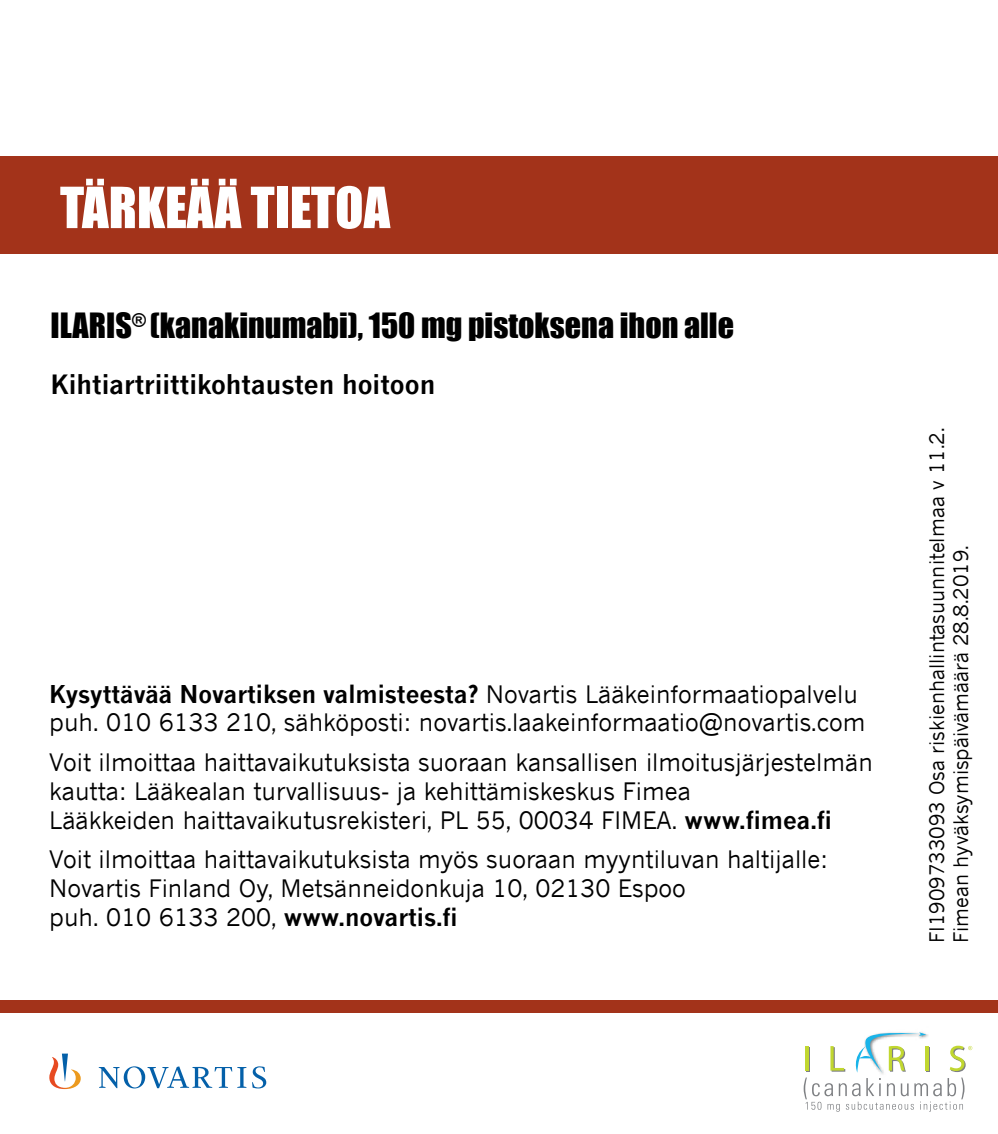
<style>
.page{position:relative;width:998px;height:1134px;background:#fff}
.page>*{position:absolute;margin:0;border:0;box-sizing:border-box;transform-origin:0 0}
.t1{font:52.4px "Impact";color:#fff}
.t2{font:32px "Impact";color:#000}
.t3{font:700 26px "News Gothic";color:#000}
.t4{font:24px/28.8px "News Gothic";color:#000}
.t5{font:20px/24px "News Gothic";color:#000}
.s1{font-weight:700}
</style>
<div class="page">
<div style="left:0;top:156px;width:998px;height:97px;background:#a3331a"></div>
<div style="left:0;top:1001px;width:998px;height:12px;background:#a3331a"></div>
<svg style="left:49px;top:1053px;width:217px;height:36px"></svg>
<svg style="left:803px;top:1032px;width:169px;height:80px"></svg>
<h1 class="t1" style="left:60px;top:167px;width:332px">TÄRKEÄÄ TIETOA</h1>
<h2 class="t2" style="left:50px;top:301px;width:685px">ILARIS<sup>®</sup> (kanakinumabi), 150 mg pistoksena ihon alle</h2>
<p class="t3" style="left:50px;top:363px;width:386px">Kihtiartriittikohtausten hoitoon</p>
<p class="t4" style="left:49px;top:678px;width:818px"><span class="s1">Kysyttävää Novartiksen valmisteesta?</span> Novartis Lääkeinformaatiopalvelu puh. 010 6133 210, sähköposti: novartis.laakeinformaatio@novartis.com</p>
<p class="t4" style="left:49px;top:747px;width:825px">Voit ilmoittaa haittavaikutuksista suoraan kansallisen ilmoitusjärjestelmän kautta: Lääkealan turvallisuus- ja kehittämiskeskus Fimea<br>Lääkkeiden haittavaikutusrekisteri, PL 55, 00034 FIMEA. <span class="s1">www.fimea.fi</span></p>
<p class="t4" style="left:49px;top:844px;width:780px">Voit ilmoittaa haittavaikutuksista myös suoraan myyntiluvan haltijalle:<br>Novartis Finland Oy, Metsänneidonkuja 10, 02130 Espoo<br>puh. 010 6133 200, <span class="s1">www.novartis.fi</span></p>
<p class="t5" style="left:924px;top:943px;width:517px;rotate:-90deg">FI1909733093 Osa riskienhallintasuunnitelmaa v 11.2.<br>Fimean hyväksymispäivämäärä 28.8.2019.</p>
</div>
